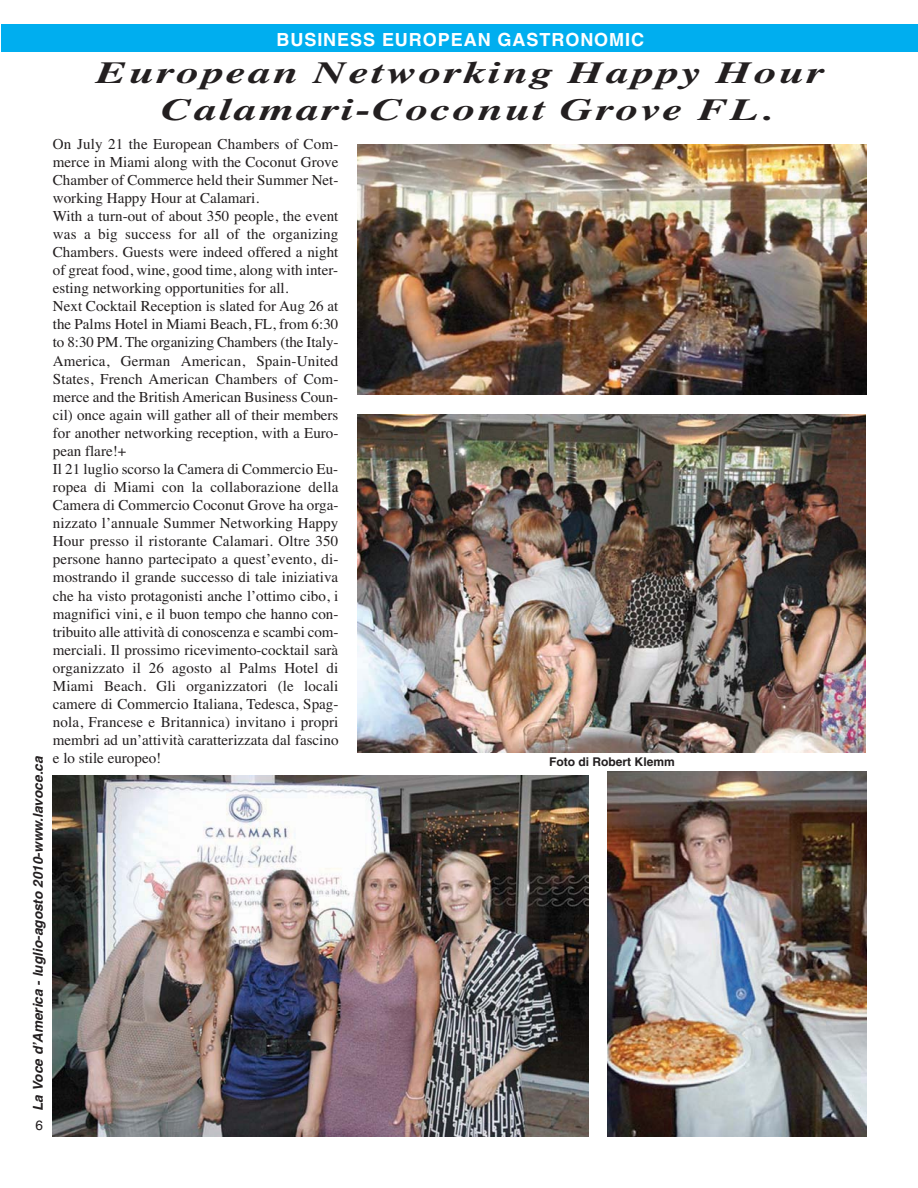
<style>
.page{position:relative;width:918px;height:1188px;background:#fff}
.page>*{position:absolute;margin:0;border:0;box-sizing:border-box;transform-origin:0 0}
.t1{font:italic 700 30.9px/37px "Times";letter-spacing:.05em;color:#231f20;text-align:center;scale:1.47 1}
.t2{font:700 18.15px "Helvetica";letter-spacing:.05em;color:#fff}
.t3{font:15px/18.1px "Times";color:#231f20}
.t4{font:italic 700 13.5px "Helvetica";letter-spacing:.005em;color:#231f20}
.t5{font:13.5px "Helvetica";color:#231f20}
.t6{font:700 12px "Helvetica";color:#231f20}
</style>
<div class="page">
<div style="left:1px;top:24px;width:916px;height:28px;background:#00aeef"></div>
<img style="left:357px;top:144px;width:510px;height:250px">
<img style="left:357px;top:415px;width:509px;height:338px">
<img style="left:53px;top:776px;width:536px;height:360px">
<img style="left:607px;top:771px;width:260px;height:365px">
<p class="t2" style="left:276px;top:33px;width:369px">BUSINESS EUROPEAN GASTRONOMIC</p>
<h1 class="t1" style="left:96px;top:57px;width:496px">European Networking Happy Hour<br>Calamari-Coconut Grove FL.</h1>
<p class="t3" style="left:53px;top:136px;width:287px">On July 21 the European Chambers of Com&shy;merce in Miami along with the Coconut Grove Chamber of Commerce held their Summer Net&shy;working Happy Hour at Calamari.<br>With a turn-out of about 350 people, the event was a big success for all of the organizing Chambers. Guests were indeed offered a night of great food, wine, good time, along with inter&shy;esting networking opportunities for all.<br>Next Cocktail Reception is slated for Aug 26 at the Palms Hotel in Miami Beach, FL, from 6:30 to 8:30 PM. The organizing Chambers (the Italy-America, German American, Spain-United States, French American Chambers of Com&shy;merce and the British American Business Coun&shy;cil) once again will gather all of their members for another networking reception, with a Euro&shy;pean flare!+<br>Il 21 luglio scorso la Camera di Commercio Eu&shy;ropea di Miami con la collaborazione della Camera di Commercio Coconut Grove ha orga&shy;nizzato l’annuale Summer Networking Happy Hour presso il ristorante Calamari. Oltre 350 persone hanno partecipato a quest’evento, di&shy;mostrando il grande successo di tale iniziativa che ha visto protagonisti anche l’ottimo cibo, i magnifici vini, e il buon tempo che hanno con&shy;tribuito alle attività di conoscenza e scambi com&shy;merciali. Il prossimo ricevimento-cocktail sarà organizzato il 26 agosto al Palms Hotel di Miami Beach. Gli organizzatori (le locali camere di Commercio Italiana, Tedesca, Spag&shy;nola, Francese e Britannica) invitano i propri membri ad un’attività caratterizzata dal fascino e lo stile europeo!</p>
<p class="t4" style="left:33px;top:1111px;width:357px;rotate:-90deg">La Voce d’America - luglio-agosto 2010-www.lavoce.ca</p>
<p class="t5" style="left:35px;top:1120px;width:9px">6</p>
<p class="t6" style="left:549px;top:757px;width:127px">Foto di Robert Klemm</p>
</div>
